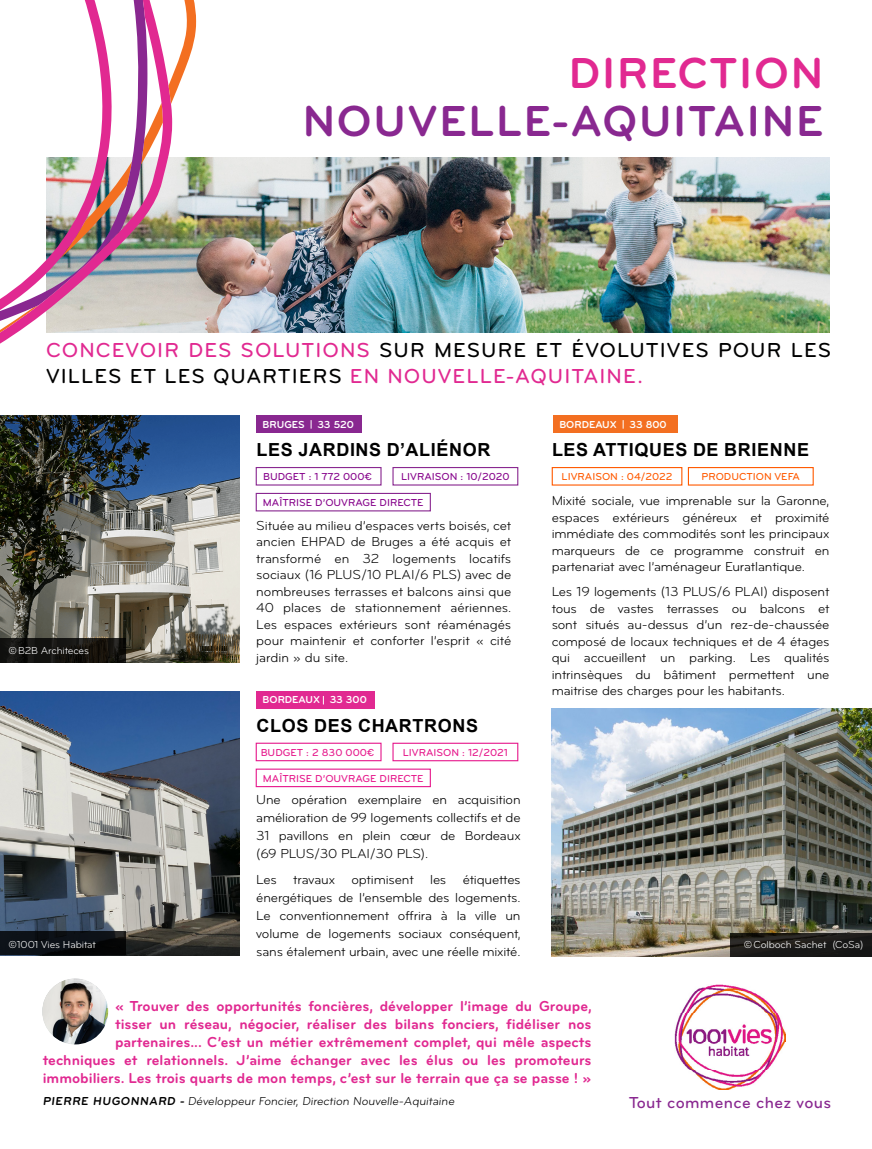
<style>
.page{position:relative;width:872px;height:1149px;background:#fff}
.page>*{position:absolute;margin:0;border:0;box-sizing:border-box;transform-origin:0 0}
.t1{font:700 45px "Bryant Pro";letter-spacing:.04em;color:#892890}
.t2{font:700 45px "Bryant Pro";letter-spacing:.04em;color:#e12991}
.t3{font:500 21px/25.5px "Bryant Pro";letter-spacing:.05em;color:#000101}
.t4{font:700 18px "Arial";letter-spacing:.035em;color:#000}
.t5{font:500 16.5px "Bryant Pro";letter-spacing:.02em;color:#892890}
.t6{font:700 15px/18px "Bryant Pro";color:#e12991;text-align:right}
.t7{font:13.5px/16.5px "Bryant Pro";letter-spacing:-.01em;color:#000;text-align:justify}
.t8{font:12px "Bryant Pro";color:#000}
.t9{font:500 10.5px "Bryant Pro";color:#87058c}
.t10{font:500 10.5px "Bryant Pro";color:#e6198c}
.t11{font:10.5px "Bryant Pro";letter-spacing:-.01em;color:#fff}
.t12{font:700 10.5px "Bryant Pro";color:#fff}
.t13{font:500 10.5px "Bryant Pro";color:#ff5a00}
.s1{color:#e12991}
.s2{font-weight:700}
</style>
<div class="page">
<img style="left:172px;top:157px;width:657px;height:175px">
<svg style="left:0;top:157px;width:172px;height:187px"></svg>
<img style="left:59px;top:0;width:137px;height:259px">
<img style="left:0;top:691px;width:239px;height:264px">
<div style="left:392px;top:742px;width:126px;height:19px;border:1px solid #e6198c"></div>
<div style="left:256px;top:415px;width:105px;height:18px;background:#892890"></div>
<div style="left:256px;top:467px;width:125px;height:18px;border:1px solid #892890"></div>
<div style="left:256px;top:492px;width:175px;height:19px;border:1px solid #892890"></div>
<div style="left:256px;top:742px;width:125px;height:19px;border:1px solid #e6198c"></div>
<div style="left:392px;top:467px;width:126px;height:18px;border:1px solid #892890"></div>
<div style="left:551px;top:467px;width:131px;height:18px;border:1px solid #ff5a00"></div>
<div style="left:553px;top:415px;width:124px;height:18px;background:#f36f21"></div>
<div style="left:256px;top:691px;width:118px;height:17px;background:#e12991"></div>
<img style="left:551px;top:708px;width:321px;height:247px">
<svg style="left:730px;top:932px;width:142px;height:23px;background:#21201c"></svg>
<img style="left:675px;top:984px;width:110px;height:105px">
<img style="left:0;top:415px;width:239px;height:247px">
<svg style="left:0;top:931px;width:126px;height:24px;background:#0a0e12"></svg>
<img style="left:42px;top:978px;width:66px;height:66px;border-radius:33px">
<div style="left:688px;top:467px;width:125px;height:18px;border:1px solid #ff5a00"></div>
<div style="left:256px;top:768px;width:175px;height:19px;border:1px solid #e6198c"></div>
<svg style="left:0;top:638px;width:126px;height:24px;background:#14130f"></svg>
<h1 class="t2" style="left:569px;top:49px;width:256px">DIRECTION</h1>
<h1 class="t1" style="left:303px;top:97px;width:522px">NOUVELLE-AQUITAINE</h1>
<h2 class="t3" style="left:46px;top:338px;width:786px"><span class="s1">CONCEVOIR DES SOLUTIONS</span> SUR MESURE ET ÉVOLUTIVES POUR LES<br>VILLES ET LES QUARTIERS <span class="s1">EN NOUVELLE-AQUITAINE.</span></h2>
<p class="t11" style="left:9px;top:644px;width:82px">©B2B Architeces</p>
<p class="t11" style="left:9px;top:937px;width:89px">©1001 Vies Habitat</p>
<p class="t12" style="left:263px;top:418px;width:93px">BRUGES 33 520</p>
<p class="t12" style="left:559px;top:418px;width:109px">BORDEAUX 33 800</p>
<h3 class="t4" style="left:256px;top:437px;width:235px">LES JARDINS D’ALIÉNOR</h3>
<p class="t9" style="left:401px;top:471px;width:110px">LIVRAISON : 10/2020</p>
<p class="t9" style="left:263px;top:471px;width:110px">BUDGET : 1 772 000€</p>
<p class="t9" style="left:263px;top:497px;width:162px">MAÎTRISE D’OUVRAGE DIRECTE</p>
<p class="t7" style="left:256px;top:517px;width:256px">Située au milieu d’espaces verts boisés, cet ancien EHPAD de Bruges a été acquis et transformé en 32 logements locatifs sociaux (16 PLUS/10 PLAI/6 PLS) avec de nombreuses terrasses et balcons ainsi que 40 places de stationnement aériennes.<br>Les espaces extérieurs sont réaménagés pour maintenir et conforter l’esprit « cité jardin » du site.</p>
<p class="t12" style="left:263px;top:694px;width:106px">BORDEAUX 33 300</p>
<h3 class="t4" style="left:256px;top:712px;width:223px">CLOS DES CHARTRONS</h3>
<p class="t10" style="left:261px;top:746px;width:115px">BUDGET : 2 830 000€</p>
<p class="t10" style="left:403px;top:746px;width:107px">LIVRAISON : 12/2021</p>
<p class="t10" style="left:263px;top:772px;width:162px">MAÎTRISE D’OUVRAGE DIRECTE</p>
<p class="t7" style="left:256px;top:790px;width:266px;line-height:18px">Une opération exemplaire en acquisition amélioration de 99 logements collectifs et de 31 pavillons en plein cœur de Bordeaux (69 PLUS/30 PLAI/30 PLS).</p>
<p class="t7" style="left:256px;top:870px;width:266px;line-height:18px">Les travaux optimisent les étiquettes énergétiques de l’ensemble des logements.<br>Le conventionnement offrira à la ville un volume de logements sociaux conséquent, sans étalement urbain, avec une réelle mixité.</p>
<h3 class="t4" style="left:552px;top:437px;width:259px">LES ATTIQUES DE BRIENNE</h3>
<p class="t7" style="left:551px;top:492px;width:279px">Mixité sociale, vue imprenable sur la Garonne, espaces extérieurs généreux et proximité immédiate des commodités sont les principaux marqueurs de ce programme construit en partenariat avec l’aménageur Euratlantique.</p>
<p class="t7" style="left:551px;top:583px;width:279px">Les 19 logements (13 PLUS/6 PLAI) disposent tous de vastes terrasses ou balcons et sont situés au-dessus d’un rez-de-chaussée composé de locaux techniques et de 4 étages qui accueillent un parking. Les qualités intrinsèques du bâtiment permettent une maitrise des charges pour les habitants.</p>
<p class="t13" style="left:561px;top:471px;width:112px">LIVRAISON : 04/2022</p>
<p class="t13" style="left:701px;top:471px;width:100px">PRODUCTION VEFA</p>
<p class="t11" style="left:744px;top:937px;width:121px">©Colboch Sachet (CoSa)</p>
<p class="t6" style="left:43px;top:997px;width:550px">« Trouver des opportunités foncières, développer l’image du Groupe,<br>tisser un réseau, négocier, réaliser des bilans fonciers, fidéliser nos partenaires... C’est un métier extrêmement complet, qui mêle aspects techniques et relationnels. J’aime échanger avec les élus ou les promoteurs immobiliers. Les trois quarts de mon temps, c’est sur le terrain que ça se passe ! »</p>
<p class="t8" style="left:43px;top:1093px;width:415px"><span class="s2">PIERRE HUGONNARD -</span> Développeur Foncier, Direction Nouvelle-Aquitaine</p>
<p class="t5" style="left:629px;top:1093px;width:204px">Tout commence chez vous</p>
</div>
